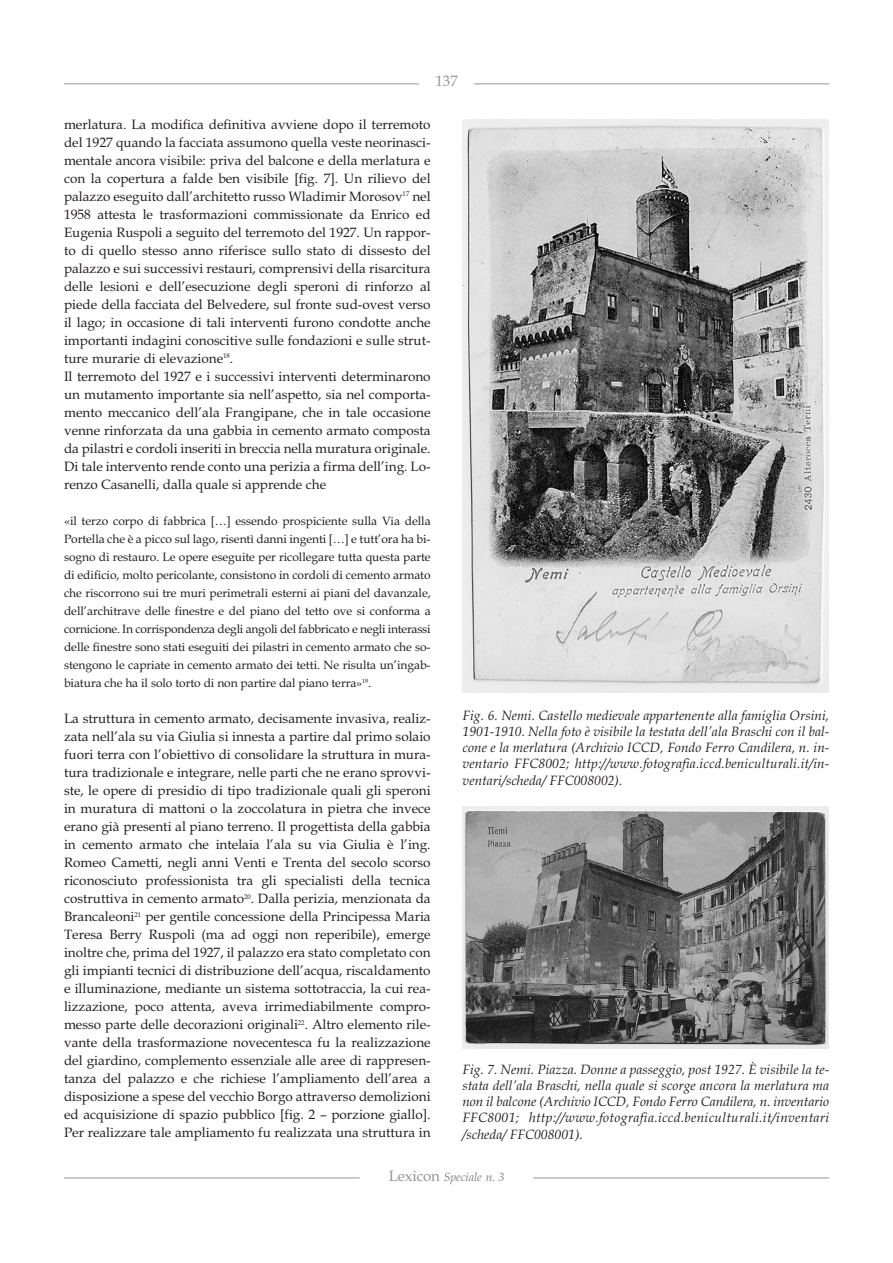
<style>
.page{position:relative;width:893px;height:1263px;background:#fff}
.page>*{position:absolute;margin:0;border:0;box-sizing:border-box;transform-origin:0 0}
.t1{font:15px "Book Antiqua";color:#939598}
.t2{font:13.5px/18px "Book Antiqua";color:#231f20;text-align:justify}
.t3{font:italic 13.5px/16.4px "Book Antiqua";letter-spacing:.01em;color:#231f20;text-align:justify}
.t4{font:12px/18px "Book Antiqua";letter-spacing:-.005em;color:#231f20;text-align:justify}
.t5{font:italic 12px "Book Antiqua";letter-spacing:-.01em;color:#808285}
.s1{font-style:normal;font-size:15px;color:#939598}
</style>
<div class="page">
<hr style="left:64px;top:83px;width:355px;height:1px;background:#939598">
<hr style="left:474px;top:83px;width:355px;height:1px;background:#939598">
<hr style="left:64px;top:1177px;width:296px;height:1px;background:#939598">
<hr style="left:533px;top:1177px;width:296px;height:1px;background:#939598">
<img style="left:462px;top:120px;width:367px;height:572px">
<img style="left:462px;top:806px;width:367px;height:243px">
<p class="t1" style="left:435px;top:75px;width:24px">137</p>
<p class="t2" style="left:64px;top:117px;width:368px">merlatura. La modifica definitiva avviene dopo il terremoto del 1927 quando la facciata assumono quella veste neorinasci&shy;mentale ancora visibile: priva del balcone e della merlatura e con la copertura a falde ben visibile [fig. 7]. Un rilievo del palazzo eseguito dall’architetto russo Wladimir Morosov<sup>17</sup> nel 1958 attesta le trasformazioni commissionate da Enrico ed Eugenia Ruspoli a seguito del terremoto del 1927. Un rappor&shy;to di quello stesso anno riferisce sullo stato di dissesto del palazzo e sui successivi restauri, comprensivi della risarcitura delle lesioni e dell’esecuzione degli speroni di rinforzo al piede della facciata del Belvedere, sul fronte sud-ovest verso il lago; in occasione di tali interventi furono condotte anche importanti indagini conoscitive sulle fondazioni e sulle strut&shy;ture murarie di elevazione<sup>18</sup>.</p>
<p class="t2" style="left:64px;top:369px;width:368px">Il terremoto del 1927 e i successivi interventi determinarono un mutamento importante sia nell’aspetto, sia nel comporta&shy;mento meccanico dell’ala Frangipane, che in tale occasione venne rinforzata da una gabbia in cemento armato composta da pilastri e cordoli inseriti in breccia nella muratura originale.<br>Di tale intervento rende conto una perizia a firma dell’ing. Lo&shy;renzo Casanelli, dalla quale si apprende che</p>
<p class="t4" style="left:64px;top:513px;width:368px">«il terzo corpo di fabbrica […] essendo prospiciente sulla Via della Portella che è a picco sul lago, risentì danni ingenti […] e tutt’ora ha bi&shy;sogno di restauro. Le opere eseguite per ricollegare tutta questa parte di edificio, molto pericolante, consistono in cordoli di cemento armato che riscorrono sui tre muri perimetrali esterni ai piani del davanzale, dell’architrave delle finestre e del piano del tetto ove si conforma a cornicione. In corrispondenza degli angoli del fabbricato e negli interassi delle finestre sono stati eseguiti dei pilastri in cemento armato che so&shy;stengono le capriate in cemento armato dei tetti. Ne risulta un’ingab&shy;biatura che ha il solo torto di non partire dal piano terra»<sup>19</sup>.</p>
<p class="t2" style="left:64px;top:711px;width:368px">La struttura in cemento armato, decisamente invasiva, realiz&shy;zata nell’ala su via Giulia si innesta a partire dal primo solaio fuori terra con l’obiettivo di consolidare la struttura in mura&shy;tura tradizionale e integrare, nelle parti che ne erano sprovvi&shy;ste, le opere di presidio di tipo tradizionale quali gli speroni in muratura di mattoni o la zoccolatura in pietra che invece erano già presenti al piano terreno. Il progettista della gabbia in cemento armato che intelaia l’ala su via Giulia è l’ing.<br>Romeo Cametti, negli anni Venti e Trenta del secolo scorso riconosciuto professionista tra gli specialisti della tecnica costruttiva in cemento armato<sup>20</sup>. Dalla perizia, menzionata da Brancaleoni<sup>21</sup> per gentile concessione della Principessa Maria Teresa Berry Ruspoli (ma ad oggi non reperibile), emerge inoltre che, prima del 1927, il palazzo era stato completato con gli impianti tecnici di distribuzione dell’acqua, riscaldamento e illuminazione, mediante un sistema sottotraccia, la cui rea&shy;lizzazione, poco attenta, aveva irrimediabilmente compro&shy;messo parte delle decorazioni originali<sup>22</sup>. Altro elemento rile&shy;vante della trasformazione novecentesca fu la realizzazione del giardino, complemento essenziale alle aree di rappresen&shy;tanza del palazzo e che richiese l’ampliamento dell’area a disposizione a spese del vecchio Borgo attraverso demolizioni ed acquisizione di spazio pubblico [fig. 2 – porzione giallo].<br>Per realizzare tale ampliamento fu realizzata una struttura in</p>
<p class="t3" style="left:463px;top:708px;width:368px">Fig. 6. Nemi. Castello medievale appartenente alla famiglia Orsini, 1901-1910. Nella foto è visibile la testata dell’ala Braschi con il bal&shy;cone e la merlatura (Archivio ICCD, Fondo Ferro Candilera, n. in&shy;ventario FFC8002; http://www.fotografia.iccd.beniculturali.it/in&shy;ventari/scheda/ FFC008002).</p>
<p class="t3" style="left:462px;top:1062px;width:368px">Fig. 7. Nemi. Piazza. Donne a passeggio, post 1927. È visibile la te&shy;stata dell’ala Braschi, nella quale si scorge ancora la merlatura ma non il balcone (Archivio ICCD, Fondo Ferro Candilera, n. inventario FFC8001; http://www.fotografia.iccd.beniculturali.it/inventari /scheda/ FFC008001).</p>
<p class="t5" style="left:389px;top:1172px;width:117px"><span class="s1">Lexicon</span> Speciale n. 3</p>
</div>
